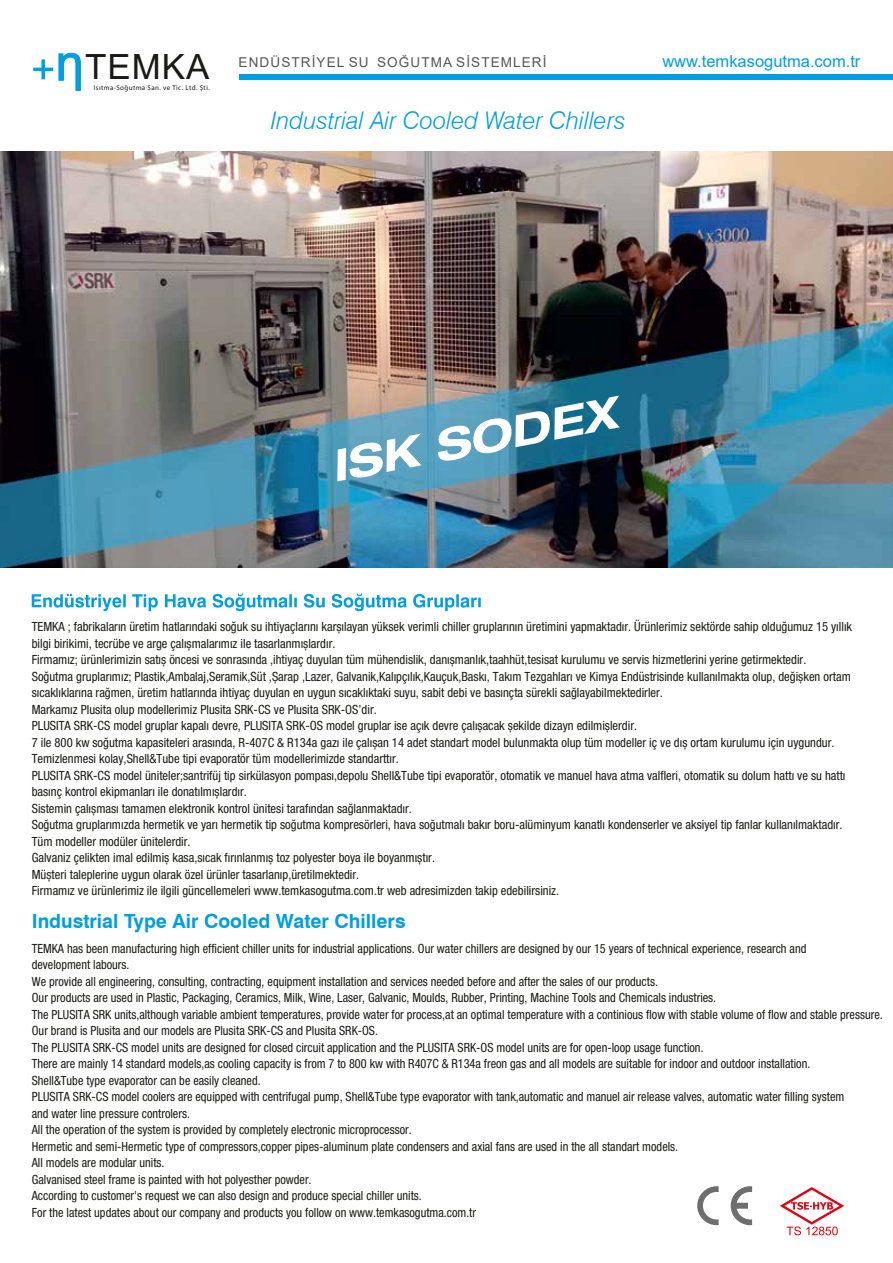
<style>
.page{position:relative;width:893px;height:1263px;background:#fff}
.page>*{position:absolute;margin:0;border:0;box-sizing:border-box;transform-origin:0 0}
.t1{font:italic 700 expanded 43.8px "Helvetica Neue LT Pro";color:#fff}
.t2{font:34.8px "Kobaniisnotalone";letter-spacing:.03em;color:#1a1a18}
.t3{font:italic 300 24.3px "Swiss 721 BT";color:#009ee3}
.t4{font:700 19.5px "Swiss 721 BT";color:#009ee3}
.t5{font:16.5px "Arial";color:#009ee3}
.t6{font:13.5px "Arial";letter-spacing:.08em;color:#565656}
.t7{font:condensed 12.75px/16.5px "Helvetica Neue LT Pro";color:#1a1a18}
.t8{font:7.05px "Myriad Pro";letter-spacing:.055em;color:#1a1a18}
</style>
<div class="page">
<img style="left:1px;top:152px;width:892px;height:416px">
<svg style="left:32px;top:593px;width:375px;height:18px"></svg>
<svg style="left:413px;top:594px;width:68px;height:17px"></svg>
<div style="left:240px;top:74px;width:653px;height:6px;background:#009ee3"></div>
<svg style="left:697px;top:1186px;width:22px;height:39px"></svg>
<svg style="left:731px;top:1186px;width:21px;height:39px"></svg>
<svg style="left:780px;top:1187px;width:64px;height:48px"></svg>
<svg style="left:33px;top:52px;width:48px;height:39px"></svg>
<h2 class="t2" style="left:85px;top:46px;width:126px">TEMKA</h2>
<p class="t8" style="left:94px;top:83px;width:117px">Isıtma-Soğutma San. ve Tic. Ltd. Şti.</p>
<p class="t6" style="left:239px;top:53px;width:309px">ENDÜSTRİYEL SU SOĞUTMA SİSTEMLERİ</p>
<p class="t5" style="left:662px;top:50px;width:200px">www.temkasogutma.com.tr</p>
<h3 class="t3" style="left:271px;top:106px;width:356px">Industrial Air Cooled Water Chillers</h3>
<h1 class="t1" style="left:326px;top:440px;width:291px;rotate:-11deg">ISK SODEX</h1>
<p class="t7" style="left:32px;top:618px;width:822px">TEMKA ; fabrikaların üretim hatlarındaki soğuk su ihtiyaçlarını karșılayan yüksek verimli chiller gruplarının üretimini yapmaktadır. Ürünlerimiz sektörde sahip olduğumuz 15 yıllık bilgi birikimi, tecrübe ve arge çalıșmalarımız ile tasarlanmıșlardır.<br>Firmamız; ürünlerimizin satıș öncesi ve sonrasında ,ihtiyaç duyulan tüm mühendislik, danıșmanlık,taahhüt,tesisat kurulumu ve servis hizmetlerini yerine getirmektedir.<br>Soğutma gruplarımız; Plastik,Ambalaj,Seramik,Süt ,Șarap ,Lazer, Galvanik,Kalıpçılık,Kauçuk,Baskı, Takım Tezgahları ve Kimya Endüstrisinde kullanılmakta olup, değișken ortam sıcaklıklarına rağmen, üretim hatlarında ihtiyaç duyulan en uygun sıcaklıktaki suyu, sabit debi ve basınçta sürekli sağlayabilmektedirler.<br>Markamız Plusita olup modellerimiz Plusita SRK-CS ve Plusita SRK-OS’dir.<br>PLUSITA SRK-CS model gruplar kapalı devre, PLUSITA SRK-OS model gruplar ise açık devre çalıșacak șekilde dizayn edilmișlerdir.<br>7 ile 800 kw soğutma kapasiteleri arasında, R-407C &amp; R134a gazı ile çalıșan 14 adet standart model bulunmakta olup tüm modeller iç ve dıș ortam kurulumu için uygundur.<br>Temizlenmesi kolay,Shell&amp;Tube tipi evaporatör tüm modellerimizde standarttır.<br>PLUSITA SRK-CS model üniteler;santrifüj tip sirkülasyon pompası,depolu Shell&amp;Tube tipi evaporatör, otomatik ve manuel hava atma valfleri, otomatik su dolum hattı ve su hattı basınç kontrol ekipmanları ile donatılmıșlardır.<br>Sistemin çalıșması tamamen elektronik kontrol ünitesi tarafından sağlanmaktadır.<br>Soğutma gruplarımızda hermetik ve yarı hermetik tip soğutma kompresörleri, hava soğutmalı bakır boru-alüminyum kanatlı kondenserler ve aksiyel tip fanlar kullanılmaktadır.<br>Tüm modeller modüler ünitelerdir.<br>Galvaniz çelikten imal edilmiș kasa,sıcak fırınlanmıș toz polyester boya ile boyanmıștır.<br>Müșteri taleplerine uygun olarak özel ürünler tasarlanıp,üretilmektedir.<br>Firmamız ve ürünlerimiz ile ilgili güncellemeleri www.temkasogutma.com.tr web adresimizden takip edebilirsiniz.</p>
<h3 class="t4" style="left:32px;top:909px;width:375px">Industrial Type Air Cooled Water Chillers</h3>
<p class="t7" style="left:32px;top:940px;width:852px">TEMKA has been manufacturing high efficient chiller units for industrial applications. Our water chillers are designed by our 15 years of technical experience, research and<br>development labours.<br>We provide all engineering, consulting, contracting, equipment installation and services needed before and after the sales of our products.<br>Our products are used in Plastic, Packaging, Ceramics, Milk, Wine, Laser, Galvanic, Moulds, Rubber, Printing, Machine Tools and Chemicals industries.<br>The PLUSITA SRK units,although variable ambient temperatures, provide water for process,at an optimal temperature with a continious flow with stable volume of flow and stable pressure.<br>Our brand is Plusita and our models are Plusita SRK-CS and Plusita SRK-OS.<br>The PLUSITA SRK-CS model units are designed for closed circuit application and the PLUSITA SRK-OS model units are for open-loop usage function.<br>There are mainly 14 standard models,as cooling capacity is from 7 to 800 kw with R407C &amp; R134a freon gas and all models are suitable for indoor and outdoor installation.<br>Shell&amp;Tube type evaporator can be easily cleaned.<br>PLUSITA SRK-CS model coolers are equipped with centrifugal pump, Shell&amp;Tube type evaporator with tank,automatic and manuel air release valves, automatic water filling system<br>and water line pressure controlers.<br>All the operation of the system is provided by completely electronic microprocessor.<br>Hermetic and semi-Hermetic type of compressors,copper pipes-aluminum plate condensers and axial fans are used in the all standart models.<br>All models are modular units.<br>Galvanised steel frame is painted with hot polyesther powder.<br>According to customer's request we can also design and produce special chiller units.<br>For the latest updates about our company and products you follow on www.temkasogutma.com.tr</p>
</div>
